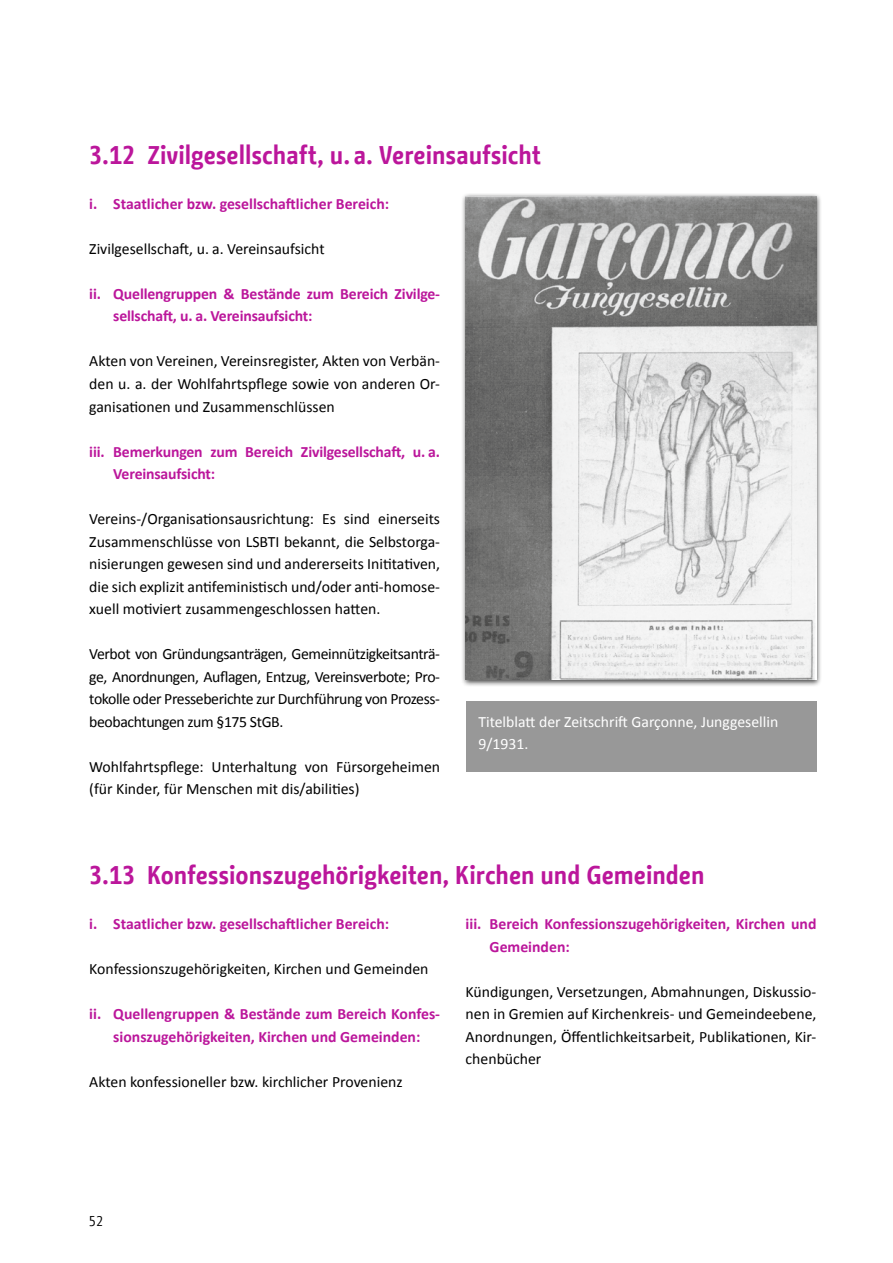
<style>
.page{position:relative;width:893px;height:1263px;background:#fff}
.page>*{position:absolute;margin:0;border:0;box-sizing:border-box;transform-origin:0 0}
.t1{font:700 25.5px "BMF Change";letter-spacing:-.005em;color:#bb169b}
.t2{font:15.75px/22.5px "Calibri";color:#000;text-align:justify}
.t3{font:700 15.75px/22.5px "Calibri";color:#bb169b}
.t4{font:15.75px/22.5px "Calibri";color:#fff}
.t5{font:14.25px "BMF Change";color:#000}
</style>
<div class="page">
<div style="left:460px;top:193px;width:362px;height:493px;background:#000;opacity:.75"></div>
<img style="left:466px;top:197px;width:350px;height:483px">
<div style="left:466px;top:701px;width:350px;height:70px;background:#989898"></div>
<h3 class="t1" style="left:89px;top:137px;width:453px">3.12 Zivilgesellschaft, u. a. Vereinsaufsicht</h3>
<p class="t3" style="left:89px;top:192px;width:301px">i. Staatlicher bzw. gesellschaftlicher Bereich:</p>
<p class="t2" style="left:89px;top:238px;width:237px">Zivilgesellschaft, u. a. Vereinsaufsicht</p>
<p class="t3" style="left:113px;top:282px;width:328px;text-indent:-24px">ii. Quellengruppen &amp; Bestände zum Bereich Zivilge&shy;sellschaft, u. a. Vereinsaufsicht:</p>
<p class="t2" style="left:89px;top:350px;width:352px">Akten von Vereinen, Vereinsregister, Akten von Verbän&shy;den u. a. der Wohlfahrtspflege sowie von anderen Or&shy;ganisationen und Zusammenschlüssen</p>
<p class="t3" style="left:113px;top:440px;width:328px;text-indent:-24px">iii. Bemerkungen zum Bereich Zivilgesellschaft, u. a.<br>Vereinsaufsicht:</p>
<p class="t2" style="left:89px;top:508px;width:352px">Vereins-/Organisationsausrichtung: Es sind einerseits Zusammenschlüsse von LSBTI bekannt, die Selbstorga&shy;nisierungen gewesen sind und andererseits Inititativen, die sich explizit antifeministisch und/oder anti-homose&shy;xuell motiviert zusammengeschlossen hatten.</p>
<p class="t2" style="left:89px;top:643px;width:352px">Verbot von Gründungsanträgen, Gemeinnützigkeitsanträ&shy;ge, Anordnungen, Auflagen, Entzug, Vereinsverbote; Pro&shy;tokolle oder Presseberichte zur Durchführung von Prozess&shy;beobachtungen zum §175 StGB.</p>
<p class="t2" style="left:89px;top:755px;width:352px">Wohlfahrtspflege: Unterhaltung von Fürsorgeheimen (für Kinder, für Menschen mit dis/abilities)</p>
<p class="t4" style="left:478px;top:710px;width:301px">Titelblatt der Zeitschrift Garçonne, Junggesellin<br>9/1931.</p>
<h3 class="t1" style="left:89px;top:857px;width:617px">3.13 Konfessionszugehörigkeiten, Kirchen und Gemeinden</h3>
<p class="t3" style="left:89px;top:912px;width:301px">i. Staatlicher bzw. gesellschaftlicher Bereich:</p>
<p class="t2" style="left:89px;top:958px;width:341px">Konfessionszugehörigkeiten, Kirchen und Gemeinden</p>
<p class="t3" style="left:89px;top:1002px;width:352px;text-align:center">ii. Quellengruppen &amp; Bestände zum Bereich Konfes&shy;sionszugehörigkeiten, Kirchen und Gemeinden:</p>
<p class="t2" style="left:89px;top:1070px;width:315px">Akten konfessioneller bzw. kirchlicher Provenienz</p>
<p class="t3" style="left:490px;top:912px;width:328px;text-indent:-24px">iii. Bereich Konfessionszugehörigkeiten, Kirchen und<br>Gemeinden:</p>
<p class="t2" style="left:466px;top:980px;width:352px">Kündigungen, Versetzungen, Abmahnungen, Diskussio&shy;nen in Gremien auf Kirchenkreis- und Gemeindeebene, Anordnungen, Öffentlichkeitsarbeit, Publikationen, Kir&shy;chenbücher</p>
<p class="t5" style="left:89px;top:1211px;width:16px">52</p>
</div>
